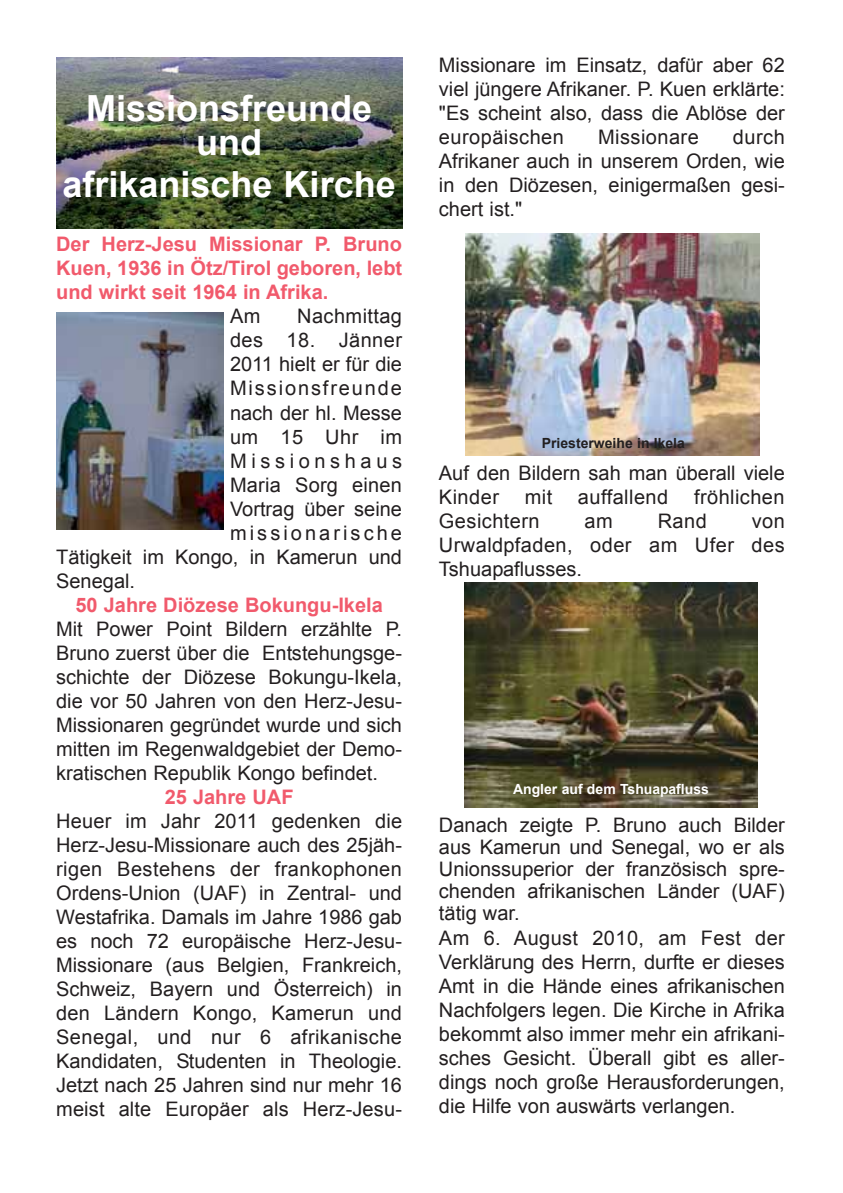
<style>
.page{position:relative;width:843px;height:1193px;background:#fff}
.page>*{position:absolute;margin:0;border:0;box-sizing:border-box;transform-origin:0 0}
.t1{font:700 36px/33.8px "Arial";color:#fff;text-align:center}
.t2{font:20px/24px "Arial";color:#231f20;text-align:justify}
.t3{font:700 20px/24px "Arial";color:#f15a6c;text-align:justify}
.t4{font:20px "Arial";letter-spacing:.02em;color:#231f20}
.t5{font:20px "Arial";letter-spacing:.095em;color:#231f20}
.t6{font:20px "Arial";letter-spacing:.155em;color:#231f20}
.t7{font:20px "Arial";letter-spacing:.23em;color:#231f20}
.t8{font:700 14px "Arial";color:#fff}
.t9{font:700 14px "Arial";color:#231f20}
</style>
<div class="page">
<div style="left:56px;top:312px;width:172px;height:219px;background:linear-gradient(to bottom,#fff,#fff)"></div>
<img style="left:56px;top:312px;width:167px;height:218px">
<img style="left:56px;top:57px;width:346px;height:171px">
<img style="left:466px;top:233px;width:293px;height:222px">
<img style="left:464px;top:582px;width:294px;height:225px">
<h1 class="t1" style="left:86px;top:92px;width:288px">Missionsfreunde und</h1>
<h1 class="t1" style="left:63px;top:168px;width:335px">afrikanische Kirche</h1>
<p class="t3" style="left:56px;top:232px;width:347px">Der Herz-Jesu Missionar P. Bruno Kuen, 1936 in Ötz/Tirol geboren, lebt und wirkt seit 1964 in Afrika.</p>
<p class="t2" style="left:230px;top:304px;width:32px">Am</p>
<p class="t4" style="left:297px;top:305px;width:106px">Nachmittag</p>
<p class="t4" style="left:230px;top:329px;width:173px">des 18. Jänner</p>
<p class="t2" style="left:230px;top:352px;width:173px">2011 hielt er für die</p>
<p class="t5" style="left:230px;top:377px;width:173px">Missionsfreunde</p>
<p class="t2" style="left:230px;top:400px;width:173px">nach der hl. Messe</p>
<p class="t2" style="left:230px;top:424px;width:173px">um 15 Uhr im</p>
<p class="t7" style="left:230px;top:449px;width:173px">Missionshaus</p>
<p class="t2" style="left:230px;top:472px;width:173px">Maria Sorg einen</p>
<p class="t2" style="left:230px;top:496px;width:173px">Vortrag über seine</p>
<p class="t6" style="left:230px;top:521px;width:173px">missionarische</p>
<p class="t2" style="left:56px;top:544px;width:347px">Tätigkeit im Kongo, in Kamerun und</p>
<p class="t2" style="left:56px;top:568px;width:80px">Senegal.</p>
<p class="t3" style="left:75px;top:592px;width:309px">50 Jahre Diözese Bokungu-Ikela</p>
<p class="t2" style="left:56px;top:616px;width:347px">Mit Power Point Bildern erzählte P.<br>Bruno zuerst über die Entstehungsge&shy;schichte der Diözese Bokungu-Ikela, die vor 50 Jahren von den Herz-Jesu-Missionaren gegründet wurde und sich mitten im Regenwaldgebiet der Demo&shy;kratischen Republik Kongo befindet.</p>
<p class="t3" style="left:165px;top:784px;width:130px">25 Jahre UAF</p>
<p class="t2" style="left:56px;top:808px;width:347px">Heuer im Jahr 2011 gedenken die Herz-Jesu-Missionare auch des 25jäh&shy;rigen Bestehens der frankophonen Ordens-Union (UAF) in Zentral- und Westafrika. Damals im Jahre 1986 gab es noch 72 europäische Herz-Jesu-Missionare (aus Belgien, Frankreich, Schweiz, Bayern und Österreich) in den Ländern Kongo, Kamerun und Senegal, und nur 6 afrikanische Kandidaten, Studenten in Theologie.<br>Jetzt nach 25 Jahren sind nur mehr 16 meist alte Europäer als Herz-Jesu-</p>
<p class="t2" style="left:439px;top:53px;width:347px">Missionare im Einsatz, dafür aber 62 viel jüngere Afrikaner. P. Kuen erklärte: "Es scheint also, dass die Ablöse der europäischen</p>
<p class="t2" style="left:439px;top:125px;width:347px;text-indent:294px">durch Afrikaner auch in unserem Orden, wie in den Diözesen, einigermaßen gesi&shy;chert ist."</p>
<p class="t4" style="left:598px;top:126px;width:102px">Missionare</p>
<p class="t9" style="left:542px;top:436px;width:145px">Priesterweihe in Ikela</p>
<p class="t2" style="left:439px;top:461px;width:347px">Auf den Bildern sah man überall viele<br>Kinder</p>
<p class="t2" style="left:525px;top:485px;width:29px">mit</p>
<p class="t4" style="left:578px;top:486px;width:92px">auffallend</p>
<p class="t4" style="left:694px;top:486px;width:92px">fröhlichen</p>
<p class="t4" style="left:439px;top:510px;width:102px">Gesichtern</p>
<p class="t2" style="left:584px;top:509px;width:30px">am</p>
<p class="t2" style="left:657px;top:509px;width:51px">Rand</p>
<p class="t2" style="left:439px;top:509px;width:347px;text-indent:313px">von Urwaldpfaden, oder am Ufer des Tshuapaflusses.</p>
<p class="t8" style="left:513px;top:781px;width:197px">Angler auf dem Tshuapafluss</p>
<p class="t2" style="left:439px;top:813px;width:347px;line-height:22px">Danach zeigte P. Bruno auch Bilder aus Kamerun und Senegal, wo er als Unionssuperior der französisch spre&shy;chenden afrikanischen Länder (UAF) tätig war.</p>
<p class="t2" style="left:439px;top:926px;width:347px">Am 6. August 2010, am Fest der Verklärung des Herrn, durfte er dieses Amt in die Hände eines afrikanischen Nachfolgers legen. Die Kirche in Afrika bekommt also immer mehr ein afrikani&shy;sches Gesicht. Überall gibt es aller&shy;dings noch große Herausforderungen, die Hilfe von auswärts verlangen.</p>
</div>
